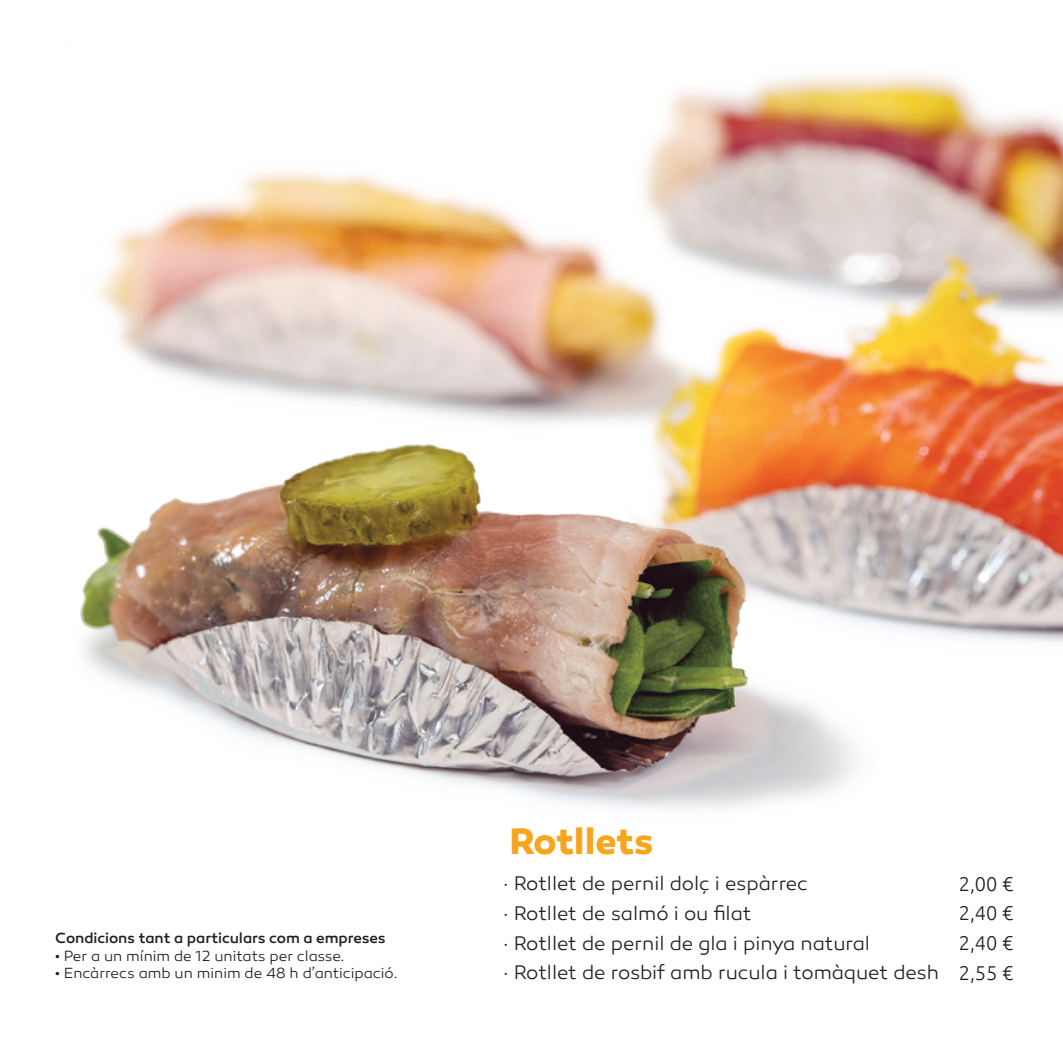
<style>
.page{position:relative;width:1063px;height:1063px;background:#fff}
.page>*{position:absolute;margin:0;border:0;box-sizing:border-box;transform-origin:0 0}
.t1{font:700 37.5px "Canaro";letter-spacing:-.005em;color:#f9a51b}
.t2{font:300 20px "Canaro";letter-spacing:-.005em;color:#231f20}
.t3{font:300 20px "Ubuntu";color:#231f20}
.t4{font:300 15px "Canaro";color:#231f20}
.t5{font:500 15px "Canaro";letter-spacing:-.005em;color:#231f20}
.s1{font-family:"Ubuntu"}
</style>
<div class="page">
<img style="left:80px;top:74px;width:983px;height:734px">
<p class="t5" style="left:55px;top:929px;width:332px">Condicions tant a particulars com a empreses</p>
<p class="t4" style="left:55px;top:947px;width:291px">• Per a un mínim de 12 unitats per classe.</p>
<p class="t4" style="left:55px;top:964px;width:344px">• Encàrrecs amb un minim de 48 h d’anticipació.</p>
<h1 class="t1" style="left:510px;top:817px;width:145px">Rotllets</h1>
<p class="t2" style="left:503px;top:872px;width:306px">· Rotllet de pernil dolç i espàrrec</p>
<p class="t3" style="left:959px;top:872px;width:56px">2,00 €</p>
<p class="t2" style="left:503px;top:902px;width:250px">· Rotllet de salmó i ou filat</p>
<p class="t3" style="left:959px;top:901px;width:56px">2,40 €</p>
<p class="t2" style="left:503px;top:931px;width:368px">· Rotllet de pernil de gla i pinya natural</p>
<p class="t3" style="left:959px;top:931px;width:56px">2,40 €</p>
<p class="t2" style="left:503px;top:961px;width:512px">· Rotllet de rosbif amb rucula i tomàquet desh <span class="s1">2,55 €</span></p>
</div>
